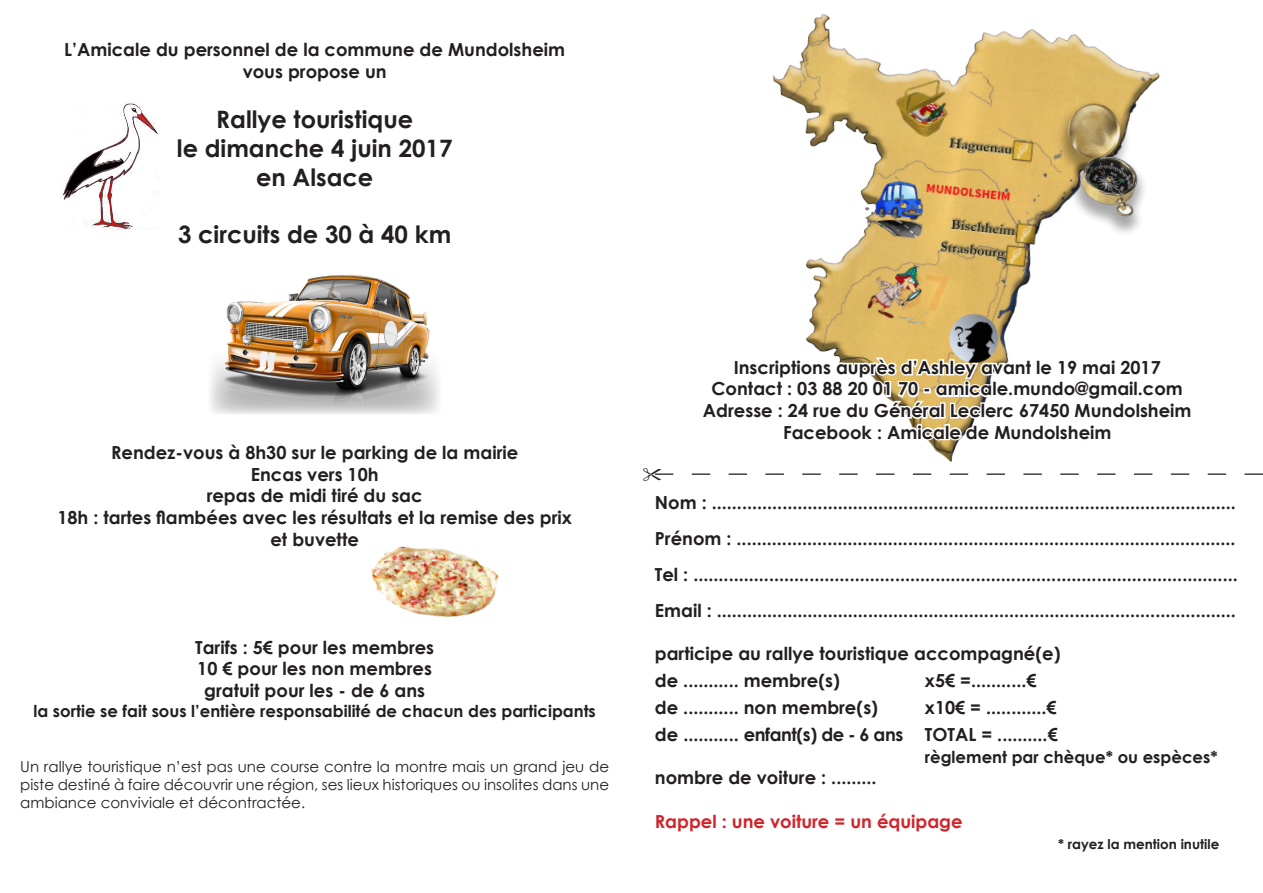
<style>
.page{position:relative;width:1263px;height:893px;background:#fff}
.page>*{position:absolute;margin:0;border:0;box-sizing:border-box;transform-origin:0 0}
.t1{font:700 24px/28.8px "Century Gothic";color:#231f20;text-align:center}
.t2{font:700 18px "Century Gothic";color:#231f20}
.t3{font:700 18px "Century Gothic";letter-spacing:-.025em;color:#231f20}
.t4{font:700 18px "Century Gothic";color:#d1232a}
.t5{font:700 16.5px "Century Gothic";color:#231f20}
.t6{font:15px/18px "Century Gothic";color:#231f20;text-align:justify}
.t7{font:700 13.5px "Century Gothic";color:#231f20}
</style>
<div class="page">
<img style="left:210px;top:274px;width:229px;height:140px">
<img style="left:773px;top:14px;width:387px;height:448px">
<svg style="left:773px;top:355px;width:387px;height:104px"></svg>
<img style="left:371px;top:546px;width:128px;height:72px">
<img style="left:63px;top:103px;width:95px;height:127px">
<svg style="left:654px;top:473px;width:609px;height:2px"></svg>
<p class="t2" style="left:64px;top:36px;width:502px">L’Amicale du personnel de la commune de Mundolsheim</p>
<p class="t2" style="left:243px;top:57px;width:145px">vous propose un</p>
<p class="t1" style="left:216px;top:104px;width:198px">Rallye touristique</p>
<p class="t1" style="left:177px;top:133px;width:277px">le dimanche 4 juin 2017 en Alsace</p>
<p class="t1" style="left:178px;top:219px;width:275px">3 circuits de 30 à 40 km</p>
<p class="t2" style="left:111px;top:439px;width:409px">Rendez-vous à 8h30 sur le parking de la mairie</p>
<p class="t2" style="left:251px;top:461px;width:129px">Encas vers 10h</p>
<p class="t2" style="left:207px;top:482px;width:217px">repas de midi tiré du sac</p>
<p class="t2" style="left:57px;top:504px;width:516px">18h : tartes flambées avec les résultats et la remise des prix</p>
<p class="t2" style="left:270px;top:525px;width:90px">et buvette</p>
<p class="t2" style="left:195px;top:633px;width:241px">Tarifs : 5€ pour les membres</p>
<p class="t2" style="left:197px;top:655px;width:236px">10 € pour les non membres</p>
<p class="t2" style="left:204px;top:677px;width:223px">gratuit pour les - de 6 ans</p>
<p class="t5" style="left:34px;top:698px;width:564px">la sortie se fait sous l’entière responsabilité de chacun des participants</p>
<p class="t6" style="left:20px;top:758px;width:590px">Un rallye touristique n’est pas une course contre la montre mais un grand jeu de piste destiné à faire découvrir une région, ses lieux historiques ou insolites dans une ambiance conviviale et décontractée.</p>
<p class="t2" style="left:734px;top:354px;width:428px">Inscriptions auprès d’Ashley avant le 19 mai 2017</p>
<p class="t2" style="left:712px;top:375px;width:473px">Contact : 03 88 20 01 70 - amicale.mundo@gmail.com</p>
<p class="t2" style="left:703px;top:397px;width:490px">Adresse : 24 rue du Général Leclerc 67450 Mundolsheim</p>
<p class="t2" style="left:783px;top:418px;width:330px">Facebook : Amicale de Mundolsheim</p>
<p class="t2" style="left:655px;top:489px;width:583px">Nom : ........................................................................................................</p>
<p class="t2" style="left:655px;top:525px;width:582px">Prénom : ...................................................................................................</p>
<p class="t2" style="left:655px;top:561px;width:584px">Tel : ............................................................................................................</p>
<p class="t2" style="left:655px;top:597px;width:583px">Email : .......................................................................................................</p>
<p class="t2" style="left:655px;top:640px;width:407px">participe au rallye touristique accompagné(e)</p>
<p class="t2" style="left:655px;top:667px;width:187px">de ........... membre(s)</p>
<p class="t2" style="left:925px;top:667px;width:113px">x5€ =...........€</p>
<p class="t2" style="left:655px;top:694px;width:225px">de ........... non membre(s)</p>
<p class="t2" style="left:925px;top:694px;width:133px">x10€ = ............€</p>
<p class="t3" style="left:655px;top:721px;width:404px">de ........... enfant(s) de - 6 ans TOTAL = ..........€</p>
<p class="t5" style="left:925px;top:744px;width:294px">règlement par chèque* ou espèces*</p>
<p class="t2" style="left:655px;top:764px;width:223px">nombre de voiture : .........</p>
<p class="t4" style="left:655px;top:807px;width:309px">Rappel : une voiture = un équipage</p>
<p class="t7" style="left:1058px;top:834px;width:163px">* rayez la mention inutile</p>
</div>
